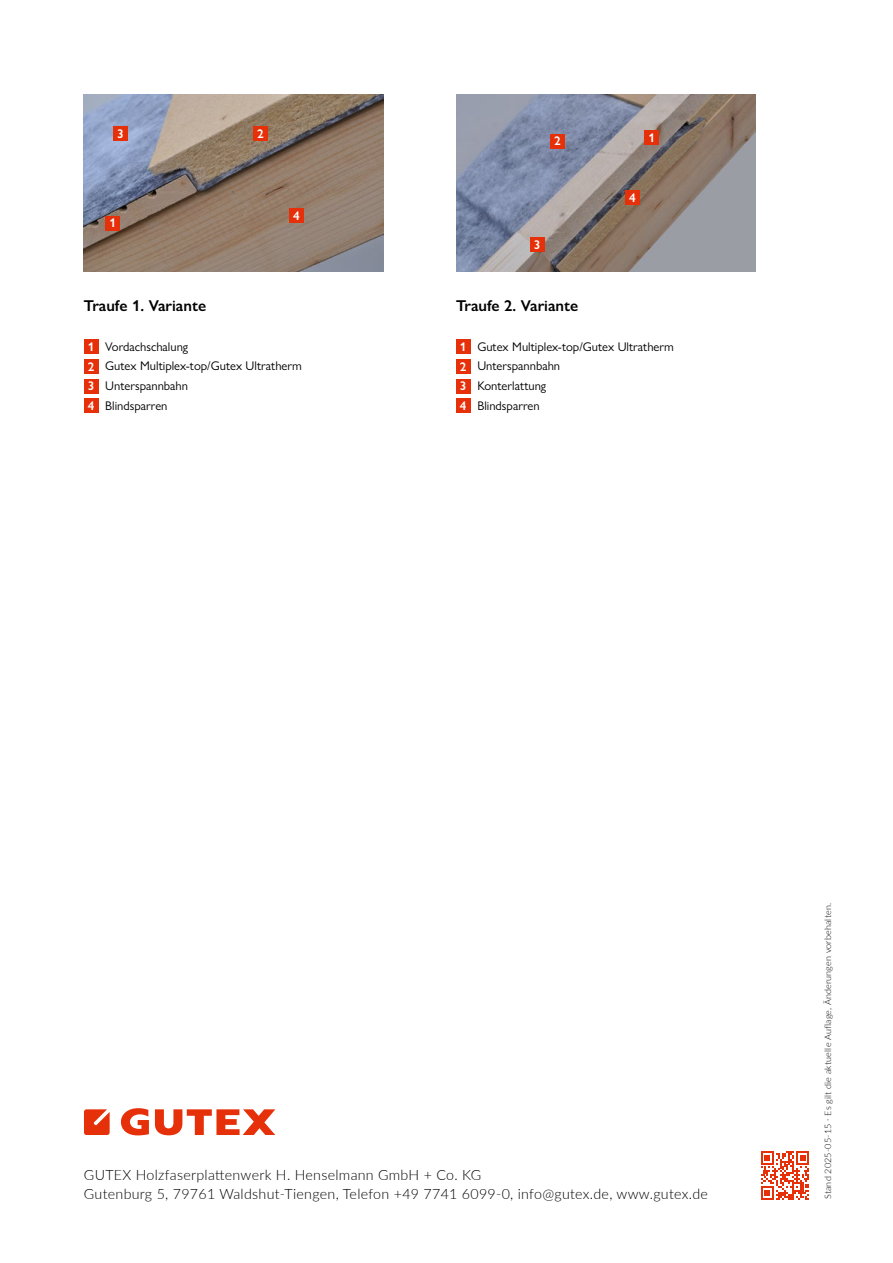
<style>
.page{position:relative;width:893px;height:1263px;background:#fff}
.page>*{position:absolute;margin:0;border:0;box-sizing:border-box;transform-origin:0 0}
.t1{font:600 15.75px "Gill Sans Nova";color:#000}
.t2{font:300 14.25px/19.5px "Lato";letter-spacing:.02em;color:#000}
.t3{font:12.6px/19.6px "Gill Sans Nova";color:#000}
.t4{font:600 12.6px "Gill Sans Nova";color:#fff}
.t5{font:300 9px "Lato";letter-spacing:.02em;color:#000}
.s1{font-weight:600;color:#fff}
</style>
<div class="page">
<img style="left:84px;top:94px;width:300px;height:178px">
<img style="left:456px;top:94px;width:300px;height:178px">
<div style="left:84px;top:339px;width:14px;height:15px;background:#e63009"></div>
<div style="left:84px;top:359px;width:14px;height:15px;background:#e63009"></div>
<div style="left:84px;top:379px;width:14px;height:14px;background:#e63009"></div>
<div style="left:84px;top:399px;width:14px;height:14px;background:#e63009"></div>
<div style="left:456px;top:339px;width:14px;height:15px;background:#e63009"></div>
<div style="left:456px;top:359px;width:14px;height:15px;background:#e63009"></div>
<div style="left:456px;top:379px;width:14px;height:14px;background:#e63009"></div>
<div style="left:456px;top:399px;width:14px;height:14px;background:#e63009"></div>
<div style="left:289px;top:209px;width:15px;height:14px;background:#e63009"></div>
<div style="left:625px;top:190px;width:15px;height:15px;background:#e63009"></div>
<div style="left:105px;top:216px;width:15px;height:14px;background:#e63009"></div>
<div style="left:645px;top:130px;width:14px;height:15px;background:#e63009"></div>
<div style="left:253px;top:127px;width:15px;height:14px;background:#e63009"></div>
<div style="left:550px;top:134px;width:15px;height:14px;background:#e63009"></div>
<div style="left:113px;top:127px;width:15px;height:14px;background:#e63009"></div>
<div style="left:530px;top:238px;width:14px;height:14px;background:#e63009"></div>
<svg style="left:761px;top:1151px;width:48px;height:49px"></svg>
<svg style="left:84px;top:1109px;width:26px;height:26px"></svg>
<svg style="left:155px;top:1109px;width:120px;height:26px"></svg>
<svg style="left:121px;top:1108px;width:28px;height:27px"></svg>
<p class="t4" style="left:117px;top:126px;width:8px">3</p>
<p class="t4" style="left:109px;top:215px;width:8px">1</p>
<p class="t4" style="left:257px;top:126px;width:8px">2</p>
<p class="t4" style="left:293px;top:208px;width:8px">4</p>
<p class="t4" style="left:554px;top:133px;width:8px">2</p>
<p class="t4" style="left:534px;top:237px;width:8px">3</p>
<p class="t1" style="left:84px;top:296px;width:124px">Traufe 1. Variante</p>
<p class="t1" style="left:456px;top:296px;width:124px">Traufe 2. Variante</p>
<p class="t4" style="left:648px;top:130px;width:8px">1</p>
<p class="t4" style="left:629px;top:190px;width:8px">4</p>
<p class="t3" style="left:88px;top:336px;width:215px"><span class="s1">1</span> Vordachschalung<br><span class="s1">2</span> Gutex Multiplex-top/Gutex Ultratherm<br><span class="s1">3</span> Unterspannbahn<br><span class="s1">4</span> Blindsparren</p>
<p class="t3" style="left:460px;top:336px;width:215px"><span class="s1">1</span> Gutex Multiplex-top/Gutex Ultratherm<br><span class="s1">2</span> Unterspannbahn<br><span class="s1">3</span> Konterlattung<br><span class="s1">4</span> Blindsparren</p>
<p class="t2" style="left:84px;top:1164px;width:625px">GUTEX Holzfaserplattenwerk H. Henselmann GmbH + Co. KG<br>Gutenburg 5, 79761 Waldshut-Tiengen, Telefon +49 7741 6099-0, info@gutex.de, www.gutex.de</p>
<p class="t5" style="left:822px;top:1199px;width:298px;rotate:-90deg">Stand 2025-05-15 · Es gilt die aktuelle Auflage, Änderungen vorbehalten.</p>
</div>
